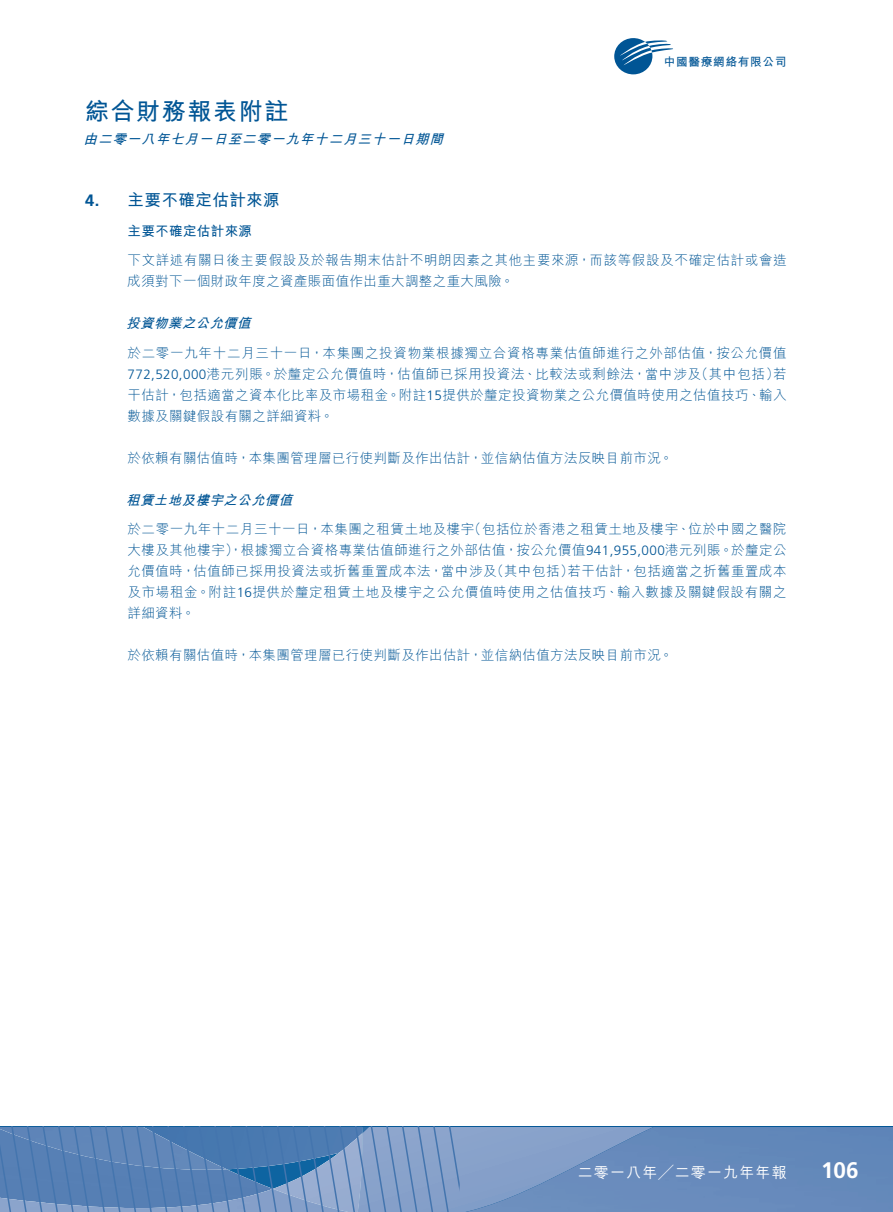
<style>
.page{position:relative;width:893px;height:1212px;background:#fff}
.page>*{position:absolute;margin:0;border:0;box-sizing:border-box;transform-origin:0 0}
.t1{font:24px "M Hei HK Bold E Ten B5 H";letter-spacing:.07em;color:#005595}
.t2{font:700 22.5px "Frutiger LT Std";color:#fff}
.t3{font:16.5px "M Hei HK Bold E Ten B5 H";letter-spacing:.03em;color:#005595}
.t4{font:15px "M Hei HK Medium E Ten B5 H";letter-spacing:.08em;color:#fff}
.t5{font:13.5px/21px "M Hei HK Light E Ten B5 H";letter-spacing:.03em;color:#005595;text-align:justify}
.t6{font:italic 13.5px "M Hei HK Bold E Ten B5 H";color:#005595}
.t7{font:13.5px "M Hei HK Bold E Ten B5 H";letter-spacing:.03em;color:#005595}
.t8{font:11.7px "M Hei HK Bold E Ten B5 H";letter-spacing:.055em;color:#005595}
.s1{font-family:"Frutiger LT Std";font-weight:700}
.s2{font-family:"Frutiger LT Std";font-weight:300}
</style>
<div class="page">
<div style="left:653px;top:1127px;width:240px;height:85px;background:#6489ba"></div>
<svg style="left:0;top:1127px;width:653px;height:85px;background:#6a8ebd"></svg>
<svg style="left:614px;top:38px;width:59px;height:37px"></svg>
<h1 class="t1" style="left:85px;top:102px;width:205px">綜合財務報表附註</h1>
<p class="t6" style="left:84px;top:134px;width:364px">由二零一八年七月一日至二零一九年十二月三十一日期間</p>
<p class="t8" style="left:664px;top:57px;width:124px">中國醫療網絡有限公司</p>
<p class="t3" style="left:85px;top:194px;width:196px"><span class="s1">4.</span> 主要不確定估計來源</p>
<p class="t7" style="left:128px;top:225px;width:126px">主要不確定估計來源</p>
<p class="t5" style="left:128px;top:251px;width:661px">下文詳述有關日後主要假設及於報告期末估計不明朗因素之其他主要來源，而該等假設及不確定估計或會造成須對下一個財政年度之資產賬面值作出重大調整之重大風險。</p>
<p class="t6" style="left:126px;top:318px;width:129px">投資物業之公允價值</p>
<p class="t5" style="left:128px;top:344px;width:661px">於二零一九年十二月三十一日，本集團之投資物業根據獨立合資格專業估值師進行之外部估值，按公允價值<span class="s2">772,520,000</span>港元列賬。於釐定公允價值時，估值師已採用投資法、比較法或剩餘法，當中涉及（其中包括）若干估計，包括適當之資本化比率及市場租金。附註<span class="s2">15</span>提供於釐定投資物業之公允價值時使用之估值技巧、輸入數據及關鍵假設有關之詳細資料。</p>
<p class="t5" style="left:128px;top:449px;width:547px">於依賴有關估值時，本集團管理層已行使判斷及作出估計，並信納估值方法反映目前市況。</p>
<p class="t6" style="left:126px;top:494px;width:171px">租賃土地及樓宇之公允價值</p>
<p class="t5" style="left:128px;top:520px;width:661px">於二零一九年十二月三十一日，本集團之租賃土地及樓宇（包括位於香港之租賃土地及樓宇、位於中國之醫院大樓及其他樓宇），根據獨立合資格專業估值師進行之外部估值，按公允價值<span class="s2">941,955,000</span>港元列賬。於釐定公允價值時，估值師已採用投資法或折舊重置成本法，當中涉及（其中包括）若干估計，包括適當之折舊重置成本及市場租金。附註<span class="s2">16</span>提供於釐定租賃土地及樓宇之公允價值時使用之估值技巧、輸入數據及關鍵假設有關之詳細資料。</p>
<p class="t5" style="left:128px;top:646px;width:547px">於依賴有關估值時，本集團管理層已行使判斷及作出估計，並信納估值方法反映目前市況。</p>
<p class="t4" style="left:578px;top:1166px;width:211px">二零一八年╱二零一九年年報</p>
<h2 class="t2" style="left:821px;top:1161px;width:39px">106</h2>
</div>
